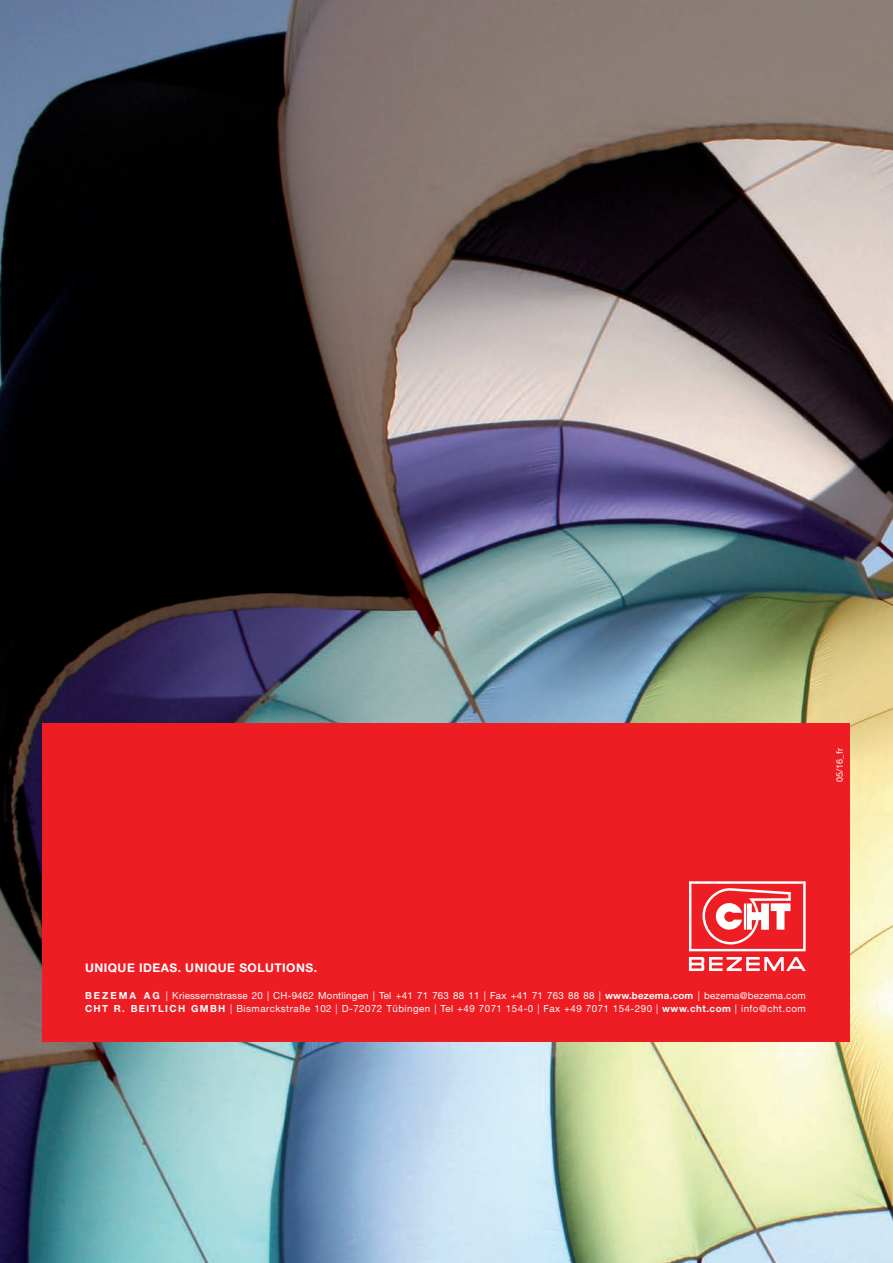
<style>
.page{position:relative;width:893px;height:1263px;background:#fff}
.page>*{position:absolute;margin:0;border:0;box-sizing:border-box;transform-origin:0 0}
.t1{font:700 12px "Helvetica Neue";letter-spacing:.04em;color:#fff}
.t2{font:9.75px/13.5px "Helvetica Neue";letter-spacing:.02em;color:#fff}
.t3{font:9px "Helvetica Neue";color:#fff}
.s1{font-weight:700}
</style>
<div class="page">
<img style="left:0;top:0;width:893px;height:1263px">
<div style="left:43px;top:723px;width:807px;height:319px;background:#ee1d23"></div>
<svg style="left:689px;top:957px;width:117px;height:14px"></svg>
<svg style="left:689px;top:881px;width:117px;height:70px"></svg>
<p class="t3" style="left:834px;top:782px;width:35px;rotate:-90deg">05/16_fr</p>
<p class="t1" style="left:85px;top:960px;width:233px">UNIQUE IDEAS. UNIQUE SOLUTIONS.</p>
<p class="t2" style="left:85px;top:988px;width:722px"><span class="s1">B E Z E M A A G</span> | Kriessernstrasse 20 | CH-9462 Montlingen | Tel +41 71 763 88 11 | Fax +41 71 763 88 88 | <span class="s1">www.bezema.com</span> | bezema@bezema.com<br><span class="s1">CHT R. BEITLICH GMBH</span> | Bismarckstraße 102 | D-72072 Tübingen | Tel +49 7071 154-0 | Fax +49 7071 154-290 | <span class="s1">www.cht.com</span> | info@cht.com</p>
</div>
